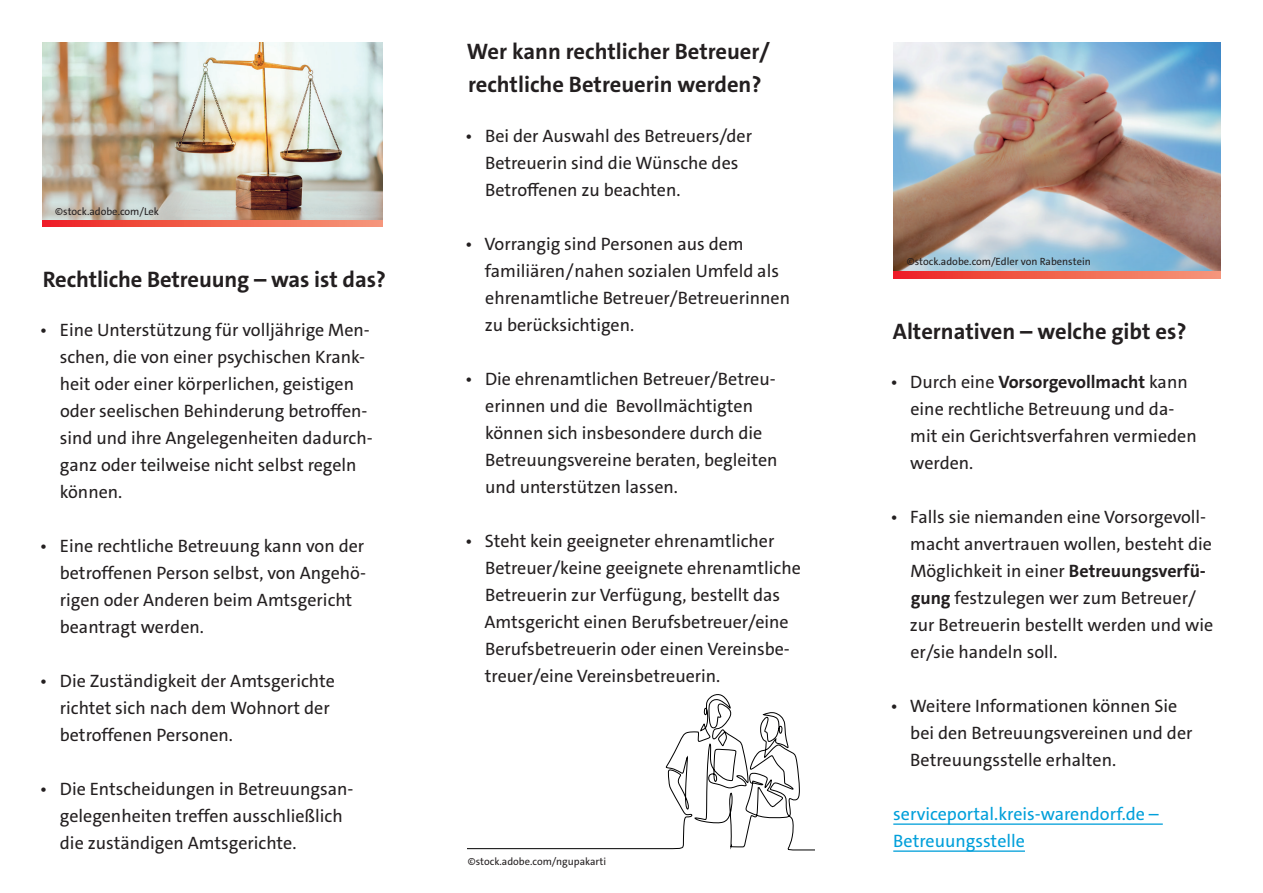
<style>
.page{position:relative;width:1263px;height:893px;background:#fff}
.page>*{position:absolute;margin:0;border:0;box-sizing:border-box;transform-origin:0 0}
.t1{font:700 22.5px/33px "The Sans C4 s";color:#231f20}
.t2{font:18px/27px "The Sans C4 s";color:#231f20}
.t3{font:18px/27px "The Sans C4 s";color:#009fda}
.t4{font:10.5px "The Sans C4 s";color:#231f20}
.s1{font-weight:700}
</style>
<div class="page">
<svg style="left:468px;top:694px;width:346px;height:157px"></svg>
<img style="left:43px;top:43px;width:340px;height:177px">
<hr style="left:893px;top:823px;width:270px;height:2px;background:#009fda">
<hr style="left:893px;top:850px;width:132px;height:2px;background:#009fda">
<svg style="left:43px;top:220px;width:340px;height:6px;background:#f1604e"></svg>
<img style="left:893px;top:43px;width:327px;height:229px">
<svg style="left:893px;top:272px;width:327px;height:6px;background:#f1604e"></svg>
<p class="t4" style="left:55px;top:205px;width:105px">©stock.adobe.com/Lek</p>
<p class="t1" style="left:43px;top:263px;width:345px">Rechtliche Betreuung – was ist das?</p>
<p class="t2" style="left:60px;top:317px;width:314px;text-indent:-20px">• Eine Unterstützung für volljährige Men&shy;schen, die von einer psychischen Krank&shy;heit oder einer körperlichen, geistigen oder seelischen Behinderung betroffen&shy;sind und ihre Angelegenheiten dadurch&shy;ganz oder teilweise nicht selbst regeln können.</p>
<p class="t2" style="left:60px;top:533px;width:308px;text-indent:-20px">• Eine rechtliche Betreuung kann von der betroffenen Person selbst, von Angehö&shy;rigen oder Anderen beim Amtsgericht beantragt werden.</p>
<p class="t2" style="left:60px;top:668px;width:277px;text-indent:-20px">• Die Zuständigkeit der Amtsgerichte richtet sich nach dem Wohnort der betroffenen Personen.</p>
<p class="t2" style="left:60px;top:776px;width:295px;text-indent:-20px">• Die Entscheidungen in Betreuungsan&shy;gelegenheiten treffen ausschließlich die zuständigen Amtsgerichte.</p>
<p class="t1" style="left:467px;top:35px;width:304px">Wer kann rechtlicher Betreuer/ rechtliche Betreuerin werden?</p>
<p class="t2" style="left:485px;top:122px;width:269px;text-indent:-20px">• Bei der Auswahl des Betreuers/der<br>Betreuerin sind die Wünsche des<br>Betroffenen zu beachten.</p>
<p class="t2" style="left:485px;top:230px;width:307px;text-indent:-20px">• Vorrangig sind Personen aus dem familiären/nahen sozialen Umfeld als ehrenamtliche Betreuer/Betreuerinnen zu berücksichtigen.</p>
<p class="t2" style="left:485px;top:365px;width:294px;text-indent:-20px">• Die ehrenamtlichen Betreuer/Betreu&shy;erinnen und die Bevollmächtigten können sich insbesondere durch die Betreuungsvereine beraten, begleiten und unterstützen lassen.</p>
<p class="t2" style="left:484px;top:527px;width:318px;text-indent:-19px">• Steht kein geeigneter ehrenamtlicher Betreuer/keine geeignete ehrenamtliche Betreuerin zur Verfügung, bestellt das Amtsgericht einen Berufsbetreuer/eine Berufsbetreuerin oder einen Vereinsbe&shy;treuer/eine Vereinsbetreuerin.</p>
<p class="t4" style="left:468px;top:855px;width:140px">©stock.adobe.com/ngupakarti</p>
<p class="t4" style="left:907px;top:255px;width:185px">©stock.adobe.com/Edler von Rabenstein</p>
<p class="t1" style="left:893px;top:315px;width:295px">Alternativen – welche gibt es?</p>
<p class="t2" style="left:910px;top:369px;width:288px;text-indent:-20px">• Durch eine <span class="s1">Vorsorgevollmacht</span> kann eine rechtliche Betreuung und da&shy;mit ein Gerichtsverfahren vermieden werden.</p>
<p class="t2" style="left:910px;top:504px;width:305px;text-indent:-20px">• Falls sie niemanden eine Vorsorgevoll&shy;macht anvertrauen wollen, besteht die Möglichkeit in einer <span class="s1">Betreuungsverfü&shy;gung</span> festzulegen wer zum Betreuer/ zur Betreuerin bestellt werden und wie er/sie handeln soll.</p>
<p class="t2" style="left:910px;top:693px;width:284px;text-indent:-20px">• Weitere Informationen können Sie bei den Betreuungsvereinen und der<br>Betreuungsstelle erhalten.</p>
<p class="t3" style="left:893px;top:801px;width:267px">serviceportal.kreis-warendorf.de –<br>Betreuungsstelle</p>
</div>
